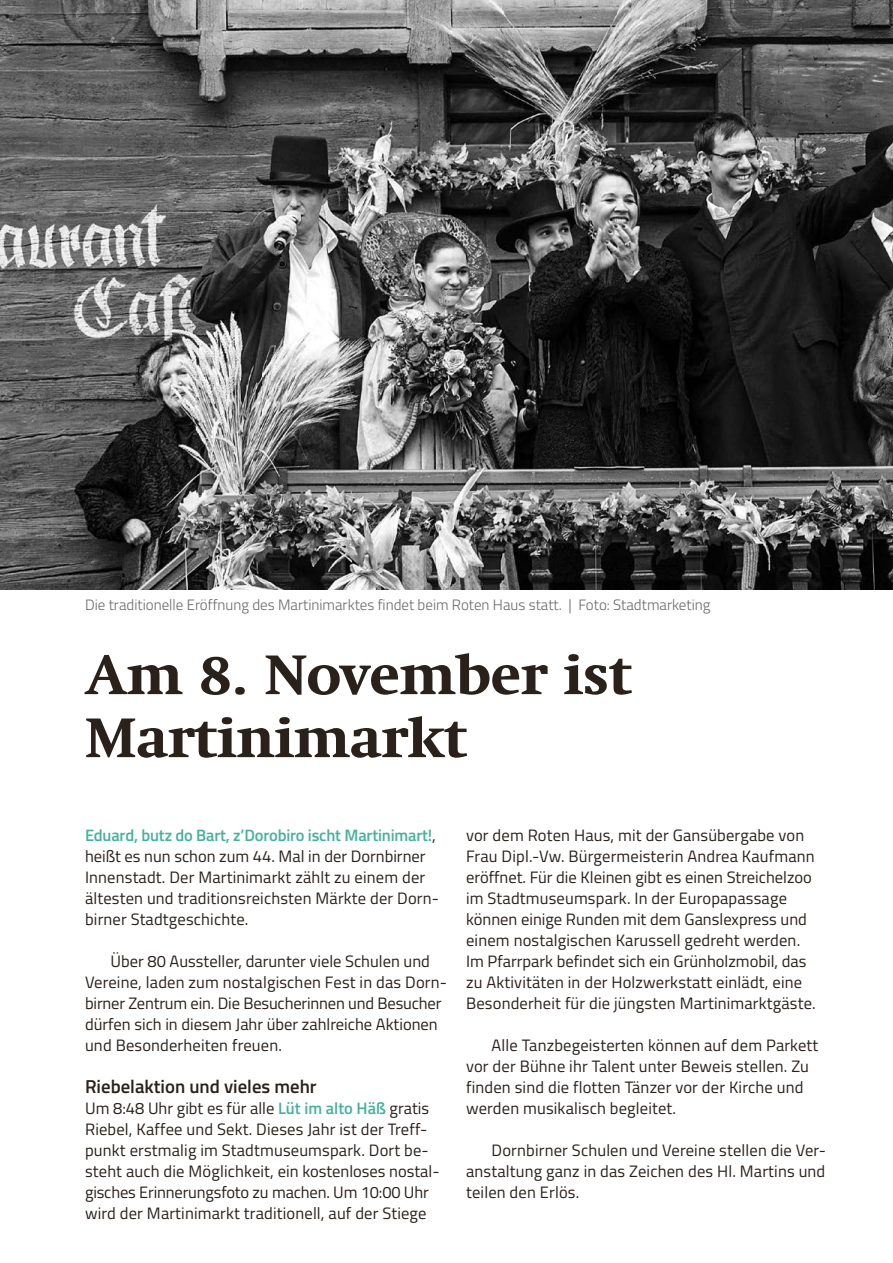
<style>
.page{position:relative;width:893px;height:1263px;background:#fff}
.page>*{position:absolute;margin:0;border:0;box-sizing:border-box;transform-origin:0 0}
.Headline_Schwarz{font:800 54px "Swift";color:#29211a}
.Fließtext___Einzug{font:600 18.75px "Titillium";color:#29211a}
.Fließtext___Einzug-2{font:16.5px/21px "Titillium";letter-spacing:.01em;color:#29211a}
.BU_links{font:300 15px "Titillium";color:#6a6864}
.s1{font-weight:600;color:#45b29c}
</style>
<div class="page">
<img style="left:0;top:0;width:893px;height:589px">
<p class="BU_links" style="left:85px;top:594px;width:627px">Die traditionelle Eröffnung des Martinimarktes findet beim Roten Haus statt. | Foto: Stadtmarketing</p>
<p class="Headline_Schwarz" style="left:85px;top:643px;width:548px">Am 8. November ist</p>
<p class="Headline_Schwarz" style="left:85px;top:706px;width:383px">Martinimarkt</p>
<p class="Fließtext___Einzug-2" style="left:85px;top:824px;width:356px"><span class="s1">Eduard, butz do Bart, z’Dorobiro ischt Martinimart!</span>, heißt es nun schon zum 44. Mal in der Dornbirner Innenstadt. Der Martinimarkt zählt zu einem der ältesten und traditionsreichsten Märkte der Dorn&shy;birner Stadtgeschichte.</p>
<p class="Fließtext___Einzug-2" style="left:85px;top:950px;width:363px;text-align:center">Über 80 Aussteller, darunter viele Schulen und<br>Vereine, laden zum nostalgischen Fest in das Dorn-</p>
<p class="Fließtext___Einzug-2" style="left:85px;top:992px;width:358px">birner Zentrum ein. Die Besucherinnen und Besucher dürfen sich in diesem Jahr über zahlreiche Aktionen und Besonderheiten freuen.</p>
<p class="Fließtext___Einzug" style="left:85px;top:1072px;width:233px">Riebelaktion und vieles mehr</p>
<p class="Fließtext___Einzug-2" style="left:85px;top:1097px;width:346px;text-align:justify">Um 8:48 Uhr gibt es für alle <span class="s1">Lüt im alto Häß</span> gratis Riebel, Kaffee und Sekt. Dieses Jahr ist der Treff&shy;punkt erstmalig im Stadtmuseumspark. Dort be-</p>
<p class="Fließtext___Einzug-2" style="left:85px;top:1160px;width:356px">steht auch die Möglichkeit, ein kostenloses nostal&shy;gisches Erinnerungsfoto zu machen. Um 10:00 Uhr wird der Martinimarkt traditionell, auf der Stiege</p>
<p class="Fließtext___Einzug-2" style="left:466px;top:824px;width:350px">vor dem Roten Haus, mit der Gansübergabe von Frau Dipl.-Vw. Bürgermeisterin Andrea Kaufmann eröffnet. Für die Kleinen gibt es einen Streichelzoo im Stadtmuseumspark. In der Europapassage können einige Runden mit dem Ganslexpress und einem nostalgischen Karussell gedreht werden.</p>
<p class="Fließtext___Einzug-2" style="left:466px;top:950px;width:342px">Im Pfarrpark befindet sich ein Grünholzmobil, das</p>
<p class="Fließtext___Einzug-2" style="left:466px;top:971px;width:351px">zu Aktivitäten in der Holzwerkstatt einlädt, eine<br>Besonderheit für die jüngsten Martinimarktgäste.</p>
<p class="Fließtext___Einzug-2" style="left:466px;top:1034px;width:354px;text-indent:26px">Alle Tanzbegeisterten können auf dem Parkett vor der Bühne ihr Talent unter Beweis stellen. Zu finden sind die flotten Tänzer vor der Kirche und werden musikalisch begleitet.</p>
<p class="Fließtext___Einzug-2" style="left:492px;top:1139px;width:336px">Dornbirner Schulen und Vereine stellen die Ver-</p>
<p class="Fließtext___Einzug-2" style="left:466px;top:1160px;width:361px">anstaltung ganz in das Zeichen des Hl. Martins und teilen den Erlös.</p>
</div>
